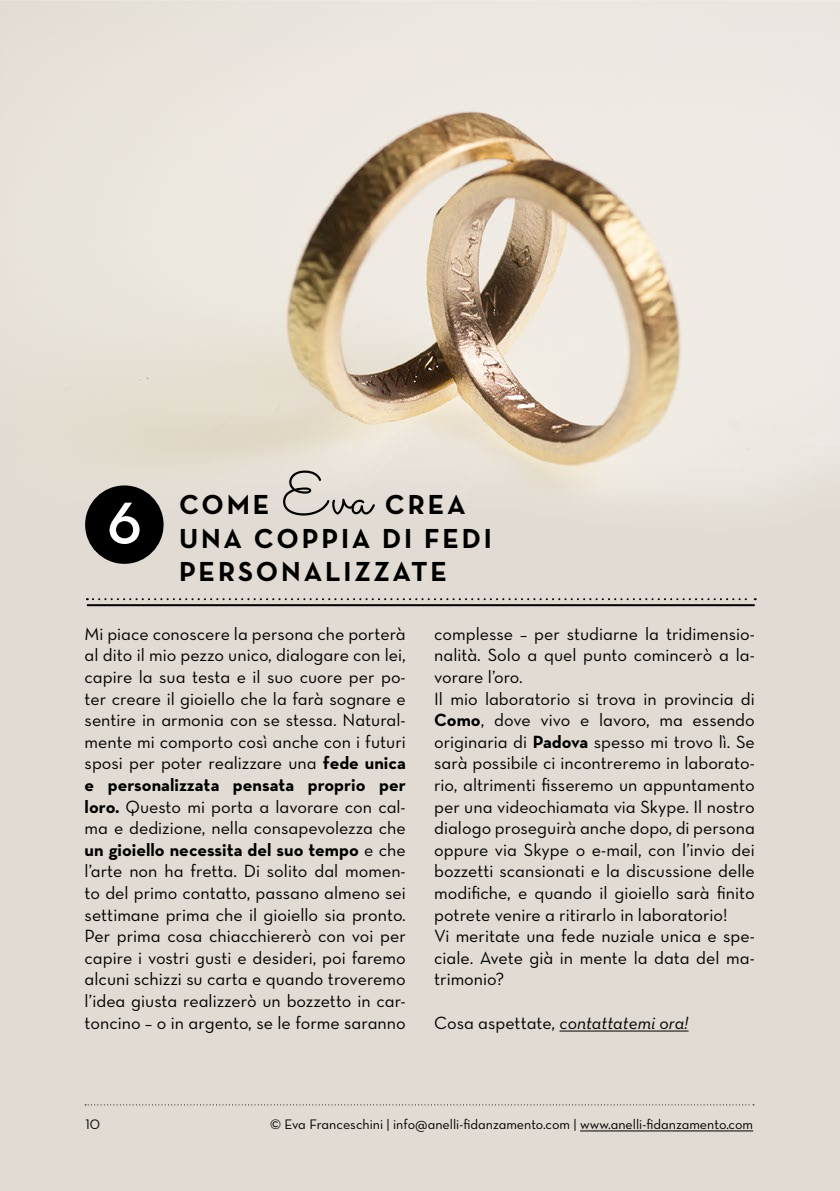
<style>
.page{position:relative;width:840px;height:1191px;background:#fff}
.page>*{position:absolute;margin:0;border:0;box-sizing:border-box;transform-origin:0 0}
.t1{font:60px "Neutra Text Demi Alt";color:#fff}
.t2{font:700 28px/33.6px "Neutra Text";letter-spacing:.1em;color:#000}
.t3{font:18px/21.6px "Neutra Text Book Alt";color:#000;text-align:justify}
.t4{font:700 18px "Neutra Text";color:#000}
.t5{font:italic 18px "Neutra Text";color:#000}
.t6{font:14px "Neutra Text Book Alt";color:#000}
.s1{font-family:"Sacramento";font-weight:400;font-size:60px}
.s2{font-family:"Neutra Text";font-weight:700}
.s3{font-family:"Neutra Text Book Alt";font-weight:400}
.s4{font-family:"Neutra Text Book Alt";font-style:normal}
</style>
<div class="page">
<img style="left:0;top:0;width:839px;height:1191px">
<div style="left:85px;top:485px;width:78px;height:79px;background:#000;border-radius:50%"></div>
<hr style="left:87px;top:604px;width:667px;height:2px;background:#000">
<svg style="left:87px;top:598px;width:668px;height:2px"></svg>
<hr style="left:559px;top:1030px;width:129px;height:1px;background:#000">
<h1 class="t1" style="left:107px;top:486px;width:36px">6</h1>
<h2 class="t2" style="left:179px;top:487px;width:314px">COME <span class="s1">Eva</span> CREA<br>UNA COPPIA DI FEDI<br>PERSONALIZZATE</h2>
<p class="t3" style="left:85px;top:622px;width:322px">Mi piace conoscere la persona che porterà al dito il mio pezzo unico, dialogare con lei, capire la sua testa e il suo cuore per po&shy;ter creare il gioiello che la farà sognare e sentire in armonia con se stessa. Natural&shy;mente mi comporto così anche con i futuri sposi per poter realizzare una <span class="s2">fede unica</span></p>
<p class="t4" style="left:85px;top:773px;width:322px">e personalizzata pensata proprio per</p>
<p class="t3" style="left:85px;top:795px;width:322px"><span class="s2">loro.</span> Questo mi porta a lavorare con cal&shy;ma e dedizione, nella consapevolezza che</p>
<p class="t4" style="left:85px;top:838px;width:322px">un gioiello necessita del suo tempo <span class="s3">e che</span></p>
<p class="t3" style="left:85px;top:860px;width:322px">l’arte non ha fretta. Di solito dal momen&shy;to del primo contatto, passano almeno sei settimane prima che il gioiello sia pronto.<br>Per prima cosa chiacchiererò con voi per capire i vostri gusti e desideri, poi faremo alcuni schizzi su carta e quando troveremo l’idea giusta realizzerò un bozzetto in car&shy;toncino – o in argento, se le forme saranno</p>
<p class="t3" style="left:434px;top:622px;width:322px;text-align:left">complesse – per studiarne la tridimensio&shy;nalità. Solo a quel punto comincerò a la&shy;vorare l’oro.<br>Il mio laboratorio si trova in provincia di <span class="s2">Como</span>, dove vivo e lavoro, ma essendo originaria di <span class="s2">Padova</span> spesso mi trovo lì. Se sarà possibile ci incontreremo in laborato&shy;rio, altrimenti fisseremo un appuntamento per una videochiamata via Skype. Il nostro dialogo proseguirà anche dopo, di persona oppure via Skype o e-mail, con l’invio dei bozzetti scansionati e la discussione delle modifiche, e quando il gioiello sarà finito potrete venire a ritirarlo in laboratorio!<br>Vi meritate una fede nuziale unica e spe&shy;ciale. Avete già in mente la data del ma&shy;trimonio?</p>
<p class="t5" style="left:434px;top:1011px;width:256px"><span class="s4">Cosa aspettate,</span> contattatemi ora!</p>
<p class="t6" style="left:85px;top:1115px;width:16px">10</p>
<p class="t6" style="left:270px;top:1115px;width:484px">© Eva Franceschini | info@anelli-fidanzamento.com | www.anelli-fidanzamento.com</p>
</div>
